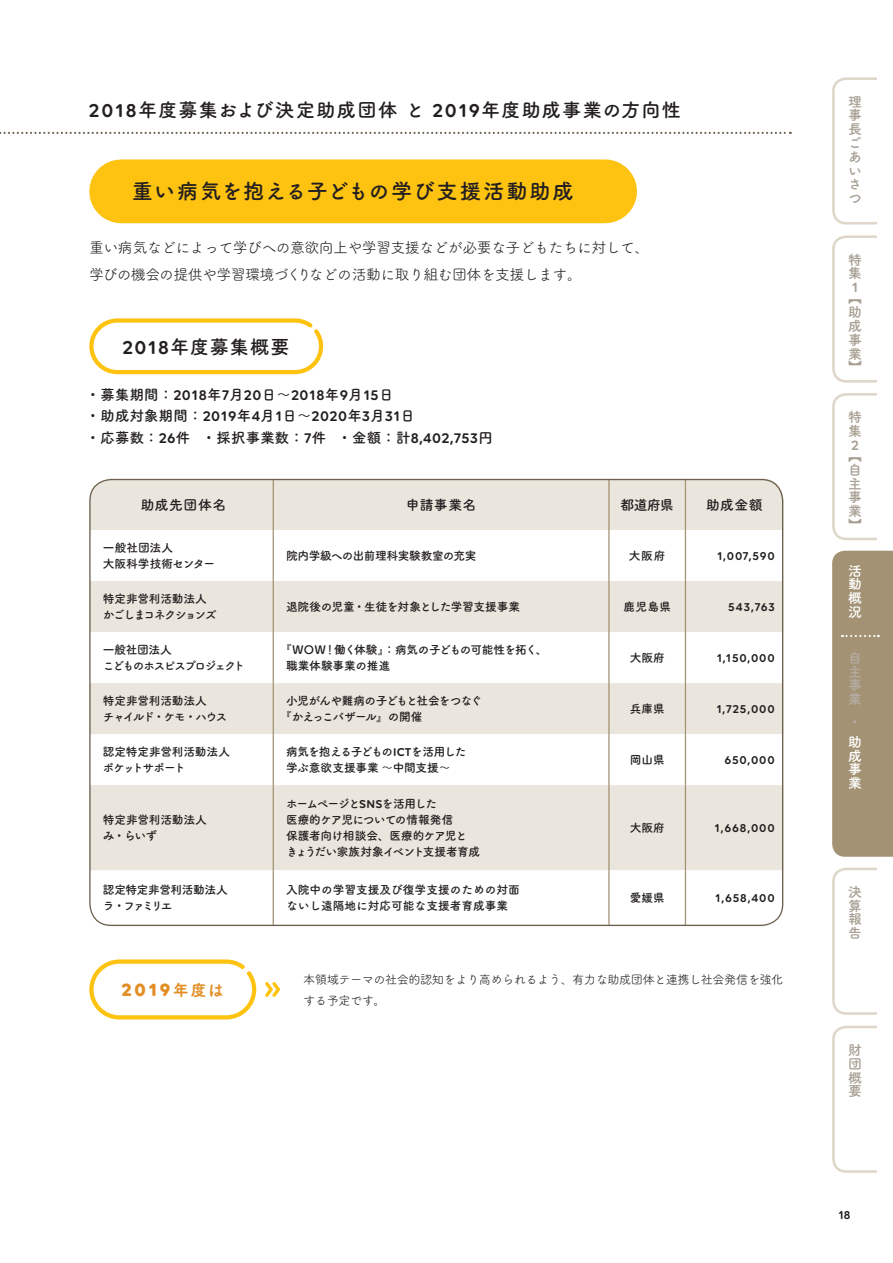
<style>
.page{position:relative;width:893px;height:1263px;background:#fff}
.page>*{position:absolute;margin:0;border:0;box-sizing:border-box;transform-origin:0 0}
.t1{font:21.3px "Tsuku A Rd Gothic Std B";letter-spacing:.045em;color:#231f20}
.t2{font:19.2px "Tsuku A Rd Gothic Std B";letter-spacing:.06em;color:#231f20}
.t3{font:700 19.2px "Volte Rounded";color:#e28e25}
.t4{font:14.85px/27.2px "Tsuku A Rd Gothic Std R";letter-spacing:-.035em;color:#231f20}
.t5{font:600 14.55px "Volte Rounded";color:#a79f92}
.t6{font:14.4px/21.8px "Tsuku A Rd Gothic Std B";letter-spacing:.02em;color:#231f20}
.t7{font:13.8px/13.8px "Tsuku A Rd Gothic Std B";color:#a79f92}
.t8{font:13.8px "Tsuku A Rd Gothic Std B";letter-spacing:.025em;color:#231f20}
.t9{font:13.8px/13.8px "Tsuku A Rd Gothic Std B";color:#fff;text-align:justify}
.t10{font:13.8px/13.8px "Tsuku A Rd Gothic Std B";color:#b5ada3}
.t11{font:600 12.3px "Volte Rounded";letter-spacing:.07em;color:#231f20}
.t12{font:12.15px/21.3px "Tsuku A Rd Gothic Std R";letter-spacing:-.045em;color:#231f20}
.t13{font:11.7px/15.9px "Tsuku A Rd Gothic Std B";letter-spacing:-.025em;color:#231f20}
.t14{font:11.7px/15.9px "Tsuku A Rd Gothic Std B";letter-spacing:-.055em;color:#231f20}
.t15{font:11.7px/15.9px "Tsuku A Rd Gothic Std B";color:#231f20}
.t16{font:11.7px/15.9px "Tsuku A Rd Gothic Std B";letter-spacing:-.065em;color:#231f20}
.t17{font:11.7px/15.9px "Tsuku A Rd Gothic Std B";letter-spacing:-.095em;color:#231f20}
.t18{font:11.7px/15.9px "Tsuku A Rd Gothic Std B";letter-spacing:-.125em;color:#231f20}
.s1{font-family:"Volte Rounded";font-weight:600;font-size:20.1px}
.s2{font-family:"Volte Rounded";font-weight:600;font-size:15px}
.s3{font-family:"Koburina Go Std W1"}
.s4{font-family:"Volte Rounded";font-weight:600;font-size:12.3px}
.s5{font-family:"Tsuku A Rd Gothic Std E";font-weight:400;font-size:15.9px}
</style>
<div class="page">
<svg style="left:832px;top:77px;width:45px;height:148px"></svg>
<svg style="left:832px;top:1025px;width:45px;height:148px"></svg>
<svg style="left:832px;top:867px;width:45px;height:148px"></svg>
<svg style="left:832px;top:393px;width:45px;height:148px"></svg>
<svg style="left:832px;top:235px;width:45px;height:148px"></svg>
<div style="left:832px;top:551px;width:61px;height:306px;background:#a39274"></div>
<div style="left:121px;top:159px;width:484px;height:64px;background:#fec210"></div>
<svg style="left:0;top:132px;width:791px;height:2px"></svg>
<div style="left:90px;top:479px;width:693px;height:447px;background:#ebe6dd;border-radius:21px"></div>
<svg style="left:91px;top:530px;width:692px;height:395px;fill:#fff"></svg>
<hr style="left:273px;top:479px;width:1px;height:51px;background:#a39274">
<hr style="left:608px;top:479px;width:2px;height:51px;background:#a39274">
<hr style="left:685px;top:479px;width:1px;height:51px;background:#a39274">
<hr style="left:273px;top:530px;width:1px;height:51px;background:#a39274">
<hr style="left:608px;top:530px;width:2px;height:51px;background:#a39274">
<hr style="left:685px;top:530px;width:1px;height:51px;background:#a39274">
<hr style="left:273px;top:581px;width:1px;height:51px;background:#a39274">
<hr style="left:608px;top:581px;width:2px;height:51px;background:#a39274">
<hr style="left:685px;top:581px;width:1px;height:51px;background:#a39274">
<hr style="left:273px;top:632px;width:1px;height:51px;background:#a39274">
<hr style="left:608px;top:632px;width:2px;height:51px;background:#a39274">
<hr style="left:685px;top:632px;width:1px;height:51px;background:#a39274">
<hr style="left:273px;top:683px;width:1px;height:51px;background:#a39274">
<hr style="left:608px;top:683px;width:2px;height:51px;background:#a39274">
<hr style="left:685px;top:683px;width:1px;height:51px;background:#a39274">
<hr style="left:273px;top:734px;width:1px;height:51px;background:#a39274">
<hr style="left:608px;top:734px;width:2px;height:51px;background:#a39274">
<hr style="left:685px;top:734px;width:1px;height:51px;background:#a39274">
<hr style="left:273px;top:785px;width:1px;height:85px;background:#a39274">
<hr style="left:608px;top:785px;width:2px;height:85px;background:#a39274">
<hr style="left:685px;top:785px;width:1px;height:85px;background:#a39274">
<hr style="left:273px;top:870px;width:1px;height:55px;background:#a39274">
<hr style="left:608px;top:870px;width:2px;height:55px;background:#a39274">
<hr style="left:685px;top:870px;width:1px;height:55px;background:#a39274">
<svg style="left:89px;top:959px;width:191px;height:61px"></svg>
<svg style="left:89px;top:318px;width:235px;height:57px"></svg>
<h2 class="t2" style="left:89px;top:95px;width:593px"><span class="s1">2018</span>年度募集および決定助成団体と <span class="s1">2019</span>年度助成事業の方向性</h2>
<h1 class="t1" style="left:132px;top:175px;width:443px">重い病気を抱える子どもの学び支援活動助成</h1>
<p class="t4" style="left:89px;top:233px;width:562px">重い病気などによって学びへの意欲向上や学習支援などが必要な子どもたちに対して、学びの機会の提供や学習環境づくりなどの活動に取り組む団体を支援します。</p>
<h2 class="t2" style="left:123px;top:331px;width:168px"><span class="s1">2018</span>年度募集概要</h2>
<p class="t6" style="left:86px;top:382px;width:408px">・募集期間：<span class="s2">2018</span>年<span class="s2">7</span>月<span class="s2">20</span>日～<span class="s2">2018</span>年<span class="s2">9</span>月<span class="s2">15</span>日　<br>・助成対象期間：<span class="s2">2019</span>年<span class="s2">4</span>月<span class="s2">1</span>日～<span class="s2">2020</span>年<span class="s2">3</span>月<span class="s2">31</span>日<br>・応募数：<span class="s2">26</span>件　・採択事業数：<span class="s2">7</span>件　・金額：計<span class="s2">8,402,753</span>円</p>
<p class="t8" style="left:141px;top:494px;width:87px">助成先団体名</p>
<p class="t8" style="left:406px;top:494px;width:72px">申請事業名</p>
<p class="t8" style="left:620px;top:494px;width:55px">都道府県</p>
<p class="t8" style="left:706px;top:494px;width:58px">助成金額</p>
<p class="t13" style="left:103px;top:539px;width:114px">一般社団法人<br>大阪科学技術センター</p>
<p class="t13" style="left:286px;top:547px;width:192px">院内学級への出前理科実験教室の充実</p>
<p class="t13" style="left:629px;top:547px;width:38px">大阪府</p>
<p class="t11" style="left:717px;top:549px;width:59px">1,007,590</p>
<p class="t17" style="left:103px;top:590px;width:115px">特定非営利活動法人かごしまコネクションズ</p>
<p class="t13" style="left:286px;top:598px;width:236px">退院後の児童・生徒を対象とした学習支援事業</p>
<p class="t13" style="left:623px;top:598px;width:49px">鹿児島県</p>
<p class="t11" style="left:728px;top:600px;width:48px">543,763</p>
<p class="t18" style="left:103px;top:641px;width:144px">一般社団法人<br>こどものホスピスプロジェクト</p>
<p class="t13" style="left:286px;top:641px;width:263px;text-indent:-6px"><span class="s3">『</span>ＷＯＷ！働く体験<span class="s3">』</span>：病気の子どもの可能性を拓く、職業体験事業の推進</p>
<p class="t13" style="left:630px;top:649px;width:37px">大阪府</p>
<p class="t11" style="left:717px;top:651px;width:60px">1,150,000</p>
<p class="t13" style="left:103px;top:692px;width:126px">特定非営利活動法人<br>チャイルド・ケモ・ハウス</p>
<p class="t16" style="left:280px;top:692px;width:204px;text-indent:6px">小児がんや難病の子どもと社会をつなぐ<span class="s3">『</span>かえっこバザール<span class="s3">』</span>の開催</p>
<p class="t13" style="left:630px;top:700px;width:37px">兵庫県</p>
<p class="t11" style="left:716px;top:702px;width:60px">1,725,000</p>
<p class="t13" style="left:103px;top:743px;width:140px">認定特定非営利活動法人　ポケットサポート</p>
<p class="t13" style="left:286px;top:743px;width:182px">病気を抱える子どもの<span class="s4">ICT</span>を活用した学ぶ意欲支援事業～中間支援～</p>
<p class="t13" style="left:630px;top:751px;width:37px">岡山県</p>
<p class="t11" style="left:724px;top:753px;width:52px">650,000</p>
<p class="t13" style="left:103px;top:811px;width:117px">特定非営利活動法人　み・らいず</p>
<p class="t14" style="left:286px;top:795px;width:195px">ホームページと<span class="s4">SNS</span>を活用した<br>医療的ケア児についての情報発信<br>保護者向け相談会、医療的ケア児ときょうだい家族対象イベント支援者育成</p>
<p class="t13" style="left:630px;top:819px;width:37px">大阪府</p>
<p class="t11" style="left:715px;top:821px;width:62px">1,668,000</p>
<p class="t13" style="left:103px;top:881px;width:126px">認定特定非営利活動法人ラ・ファミリエ</p>
<p class="t15" style="left:286px;top:881px;width:235px">入院中の学習支援及び復学支援のための対面ないし遠隔地に対応可能な支援者育成事業</p>
<p class="t13" style="left:630px;top:889px;width:37px">愛媛県</p>
<p class="t11" style="left:715px;top:891px;width:61px">1,658,400</p>
<h2 class="t3" style="left:122px;top:978px;width:104px">2019<span class="s5">年度は</span></h2>
<p class="t12" style="left:303px;top:967px;width:481px">本領域テーマの社会的認知をより高められるよう、有力な助成団体と連携し社会発信を強化する予定です。</p>
<p class="t7" style="left:848px;top:94px;width:15px">理事長ごあいさつ</p>
<p class="t7" style="left:848px;top:252px;width:15px">特集</p>
<p class="t5" style="left:852px;top:279px;width:7px">1</p>
<p class="t7" style="left:848px;top:290px;width:15px;text-align:justify">【助成事業】</p>
<p class="t7" style="left:848px;top:409px;width:15px">特集</p>
<p class="t5" style="left:851px;top:436px;width:9px">2</p>
<p class="t7" style="left:848px;top:448px;width:15px">【自主事業】</p>
<p class="t9" style="left:848px;top:563px;width:15px">活動概況</p>
<p class="t10" style="left:848px;top:650px;width:15px">自主事業</p>
<p class="t10" style="left:848px;top:714px;width:10px">・</p>
<p class="t9" style="left:848px;top:734px;width:15px">助成事業</p>
<p class="t7" style="left:848px;top:884px;width:15px;text-align:justify">決算報告</p>
<p class="t7" style="left:848px;top:1042px;width:15px;text-align:justify">財団概要</p>
<p class="t11" style="left:838px;top:1208px;width:13px">18</p>
</div>
